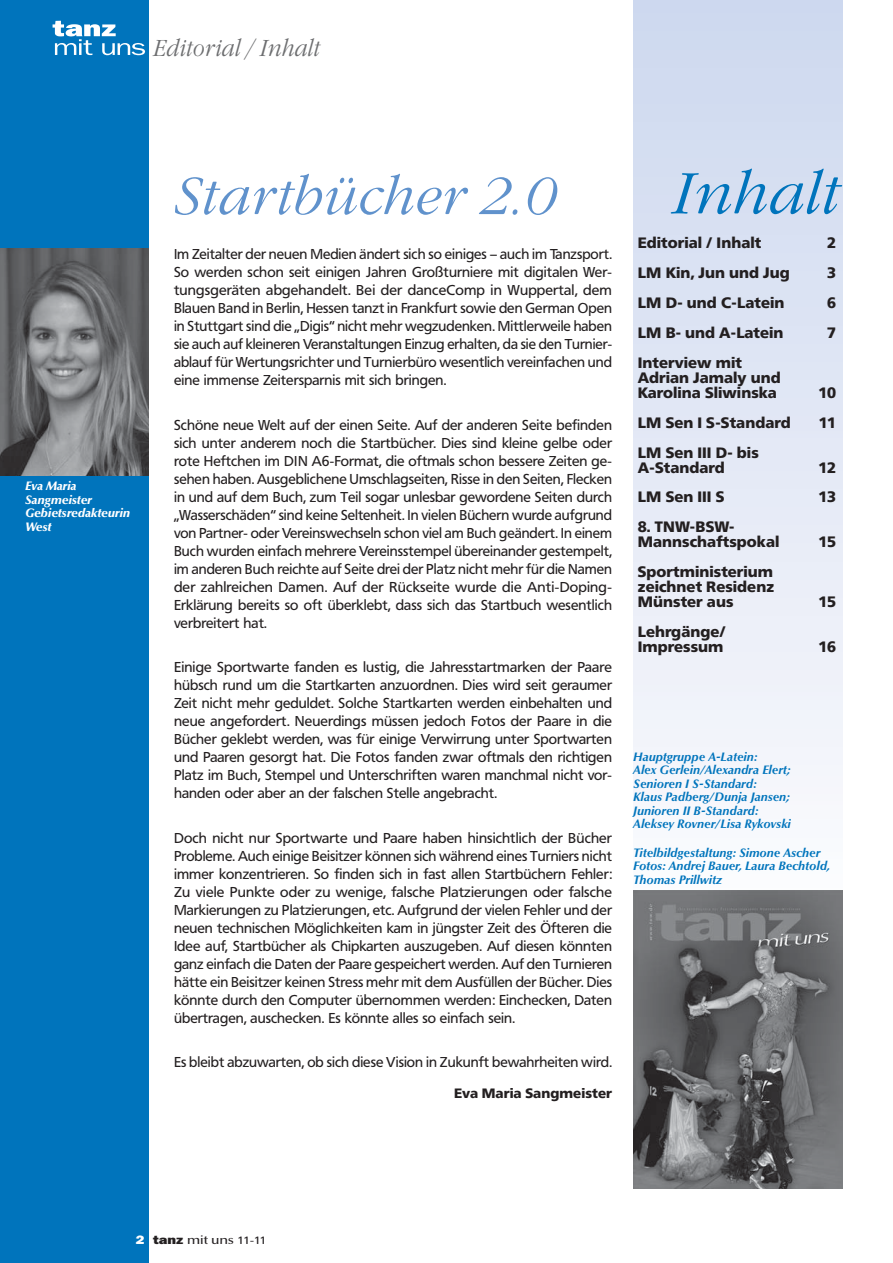
<style>
.page{position:relative;width:893px;height:1263px;background:#fff}
.page>*{position:absolute;margin:0;border:0;box-sizing:border-box;transform-origin:0 0}
.t1{font:italic 300 60px "Garamond Itc T";color:#0074bc}
.t2{font:italic 300 54px "Garamond Itc T";color:#6092cc}
.t3{font:italic 300 24px "Garamond Itc T";color:#6d6e70;scale:.9 1}
.t4{font:900 15px/15px "Frutiger BQ";color:#231f20}
.t5{font:14.25px/18px "Frutiger BQ";color:#231f20;text-align:justify}
.t6{font:900 13.5px "Frutiger BQ";color:#231f20}
.t7{font:italic 700 12px/13.5px "Optima BQ";color:#0074bc}
.t8{font:italic 900 12px/13.5px "Optima BQ";color:#fff}
.t9{font:500 12px "Optima BQ";letter-spacing:-.01em;color:#231f20;scale:1.2 1}
.t10{font:800 12px "Franklin ITCBQ";color:#fff;scale:1.2 1}
.s1{font-family:"Franklin ITCBQ";font-weight:800}
.s2{font-family:"Frutiger BQ";font-weight:400;font-size:10.5px}
</style>
<div class="page">
<div style="left:634px;top:0;width:208px;height:913px;background:linear-gradient(to bottom,#ccd7ee,#fbfbfe)"></div>
<div style="left:0;top:0;width:149px;height:1263px;background:#0074bc"></div>
<svg style="left:53px;top:21px;width:92px;height:34px"></svg>
<img style="left:634px;top:890px;width:208px;height:299px">
<img style="left:0;top:249px;width:149px;height:227px">
<h3 class="t3" style="left:153px;top:38px;width:187px">Editorial / Inhalt</h3>
<p class="t8" style="left:25px;top:480px;width:107px">Eva Maria<br>Sangmeister<br>Gebietsredakteurin<br>West</p>
<h2 class="t2" style="left:174px;top:173px;width:384px">Startbücher 2.0</h2>
<p class="t5" style="left:174px;top:247px;width:439px">Im Zeitalter der neuen Medien ändert sich so einiges – auch im Tanzsport.<br>So werden schon seit einigen Jahren Großturniere mit digitalen Wer&shy;tungsgeräten abgehandelt. Bei der danceComp in Wuppertal, dem Blauen Band in Berlin, Hessen tanzt in Frankfurt sowie den German Open in Stuttgart sind die „Digis“ nicht mehr wegzudenken. Mittlerweile haben sie auch auf kleineren Veranstaltungen Einzug erhalten, da sie den Turnier&shy;ablauf für Wertungsrichter und Turnierbüro wesentlich vereinfachen und eine immense Zeitersparnis mit sich bringen.</p>
<p class="t5" style="left:174px;top:417px;width:439px">Schöne neue Welt auf der einen Seite. Auf der anderen Seite befinden sich unter anderem noch die Startbücher. Dies sind kleine gelbe oder rote Heftchen im DIN A6-Format, die oftmals schon bessere Zeiten ge&shy;sehen haben. Ausgeblichene Umschlagseiten, Risse in den Seiten, Flecken in und auf dem Buch, zum Teil sogar unlesbar gewordene Seiten durch „Wasserschäden“ sind keine Seltenheit. In vielen Büchern wurde aufgrund von Partner- oder Vereinswechseln schon viel am Buch geändert. In einem Buch wurden einfach mehrere Vereinsstempel übereinander gestempelt, im anderen Buch reichte auf Seite drei der Platz nicht mehr für die Namen der zahlreichen Damen. Auf der Rückseite wurde die Anti-Doping-Erklärung bereits so oft überklebt, dass sich das Startbuch wesentlich verbreitert hat.</p>
<p class="t5" style="left:174px;top:660px;width:439px">Einige Sportwarte fanden es lustig, die Jahresstartmarken der Paare hübsch rund um die Startkarten anzuordnen. Dies wird seit geraumer Zeit nicht mehr geduldet. Solche Startkarten werden einbehalten und neue angefordert. Neuerdings müssen jedoch Fotos der Paare in die Bücher geklebt werden, was für einige Verwirrung unter Sportwarten und Paaren gesorgt hat. Die Fotos fanden zwar oftmals den richtigen Platz im Buch, Stempel und Unterschriften waren manchmal nicht vor&shy;handen oder aber an der falschen Stelle angebracht.</p>
<p class="t5" style="left:174px;top:830px;width:439px">Doch nicht nur Sportwarte und Paare haben hinsichtlich der Bücher Probleme. Auch einige Beisitzer können sich während eines Turniers nicht immer konzentrieren. So finden sich in fast allen Startbüchern Fehler:<br>Zu viele Punkte oder zu wenige, falsche Platzierungen oder falsche Markierungen zu Platzierungen, etc. Aufgrund der vielen Fehler und der neuen technischen Möglichkeiten kam in jüngster Zeit des Öfteren die Idee auf, Startbücher als Chipkarten auszugeben. Auf diesen könnten ganz einfach die Daten der Paare gespeichert werden. Auf den Turnieren hätte ein Beisitzer keinen Stress mehr mit dem Ausfüllen der Bücher. Dies könnte durch den Computer übernommen werden: Einchecken, Daten übertragen, auschecken. Es könnte alles so einfach sein.</p>
<p class="t5" style="left:174px;top:1055px;width:439px">Es bleibt abzuwarten, ob sich diese Vision in Zukunft bewahrheiten wird.</p>
<p class="t6" style="left:454px;top:1088px;width:159px">Eva Maria Sangmeister</p>
<h1 class="t1" style="left:672px;top:168px;width:169px">Inhalt</h1>
<p class="t4" style="left:638px;top:237px;width:125px">Editorial / Inhalt</p>
<p class="t4" style="left:827px;top:237px;width:11px">2</p>
<p class="t4" style="left:638px;top:267px;width:153px">LM Kin, Jun und Jug</p>
<p class="t4" style="left:827px;top:267px;width:11px">3</p>
<p class="t4" style="left:638px;top:297px;width:148px">LM D- und C-Latein</p>
<p class="t4" style="left:827px;top:297px;width:11px">6</p>
<p class="t4" style="left:638px;top:327px;width:147px">LM B- und A-Latein</p>
<p class="t4" style="left:827px;top:327px;width:11px">7</p>
<p class="t4" style="left:638px;top:357px;width:144px">Interview mit<br>Adrian Jamaly und<br>Karolina Sliwinska</p>
<p class="t4" style="left:819px;top:387px;width:19px">10</p>
<p class="t4" style="left:638px;top:416px;width:154px">LM Sen I S-Standard</p>
<p class="t4" style="left:819px;top:416px;width:19px">11</p>
<p class="t4" style="left:638px;top:446px;width:122px">LM Sen III D- bis<br>A-Standard</p>
<p class="t4" style="left:818px;top:461px;width:19px">12</p>
<p class="t4" style="left:638px;top:491px;width:88px">LM Sen III S</p>
<p class="t4" style="left:818px;top:491px;width:19px">13</p>
<p class="t4" style="left:638px;top:521px;width:143px">8. TNW-BSW-<br>Mannschaftspokal</p>
<p class="t4" style="left:818px;top:536px;width:19px">15</p>
<p class="t4" style="left:638px;top:566px;width:138px;text-align:justify">Sportministerium zeichnet Residenz Münster aus</p>
<p class="t4" style="left:638px;top:626px;width:89px">Lehrgänge/<br>Impressum</p>
<p class="t4" style="left:818px;top:596px;width:19px">15</p>
<p class="t4" style="left:818px;top:641px;width:19px">16</p>
<p class="t7" style="left:634px;top:750px;width:159px">Hauptgruppe A-Latein:<br>Alex Gerlein/Alexandra Elert;<br>Senioren I S-Standard:<br>Klaus Padberg/Dunja Jansen;<br>Junioren II B-Standard:<br>Aleksey Rovner/Lisa Rykovski</p>
<p class="t7" style="left:634px;top:846px;width:198px">Titelbildgestaltung: Simone Ascher<br>Fotos: Andrej Bauer, Laura Bechtold,<br>Thomas Prillwitz</p>
<p class="t10" style="left:136px;top:1236px;width:9px">2</p>
<p class="t9" style="left:153px;top:1235px;width:96px"><span class="s1">tanz</span> mit uns <span class="s2">11-11</span></p>
</div>
